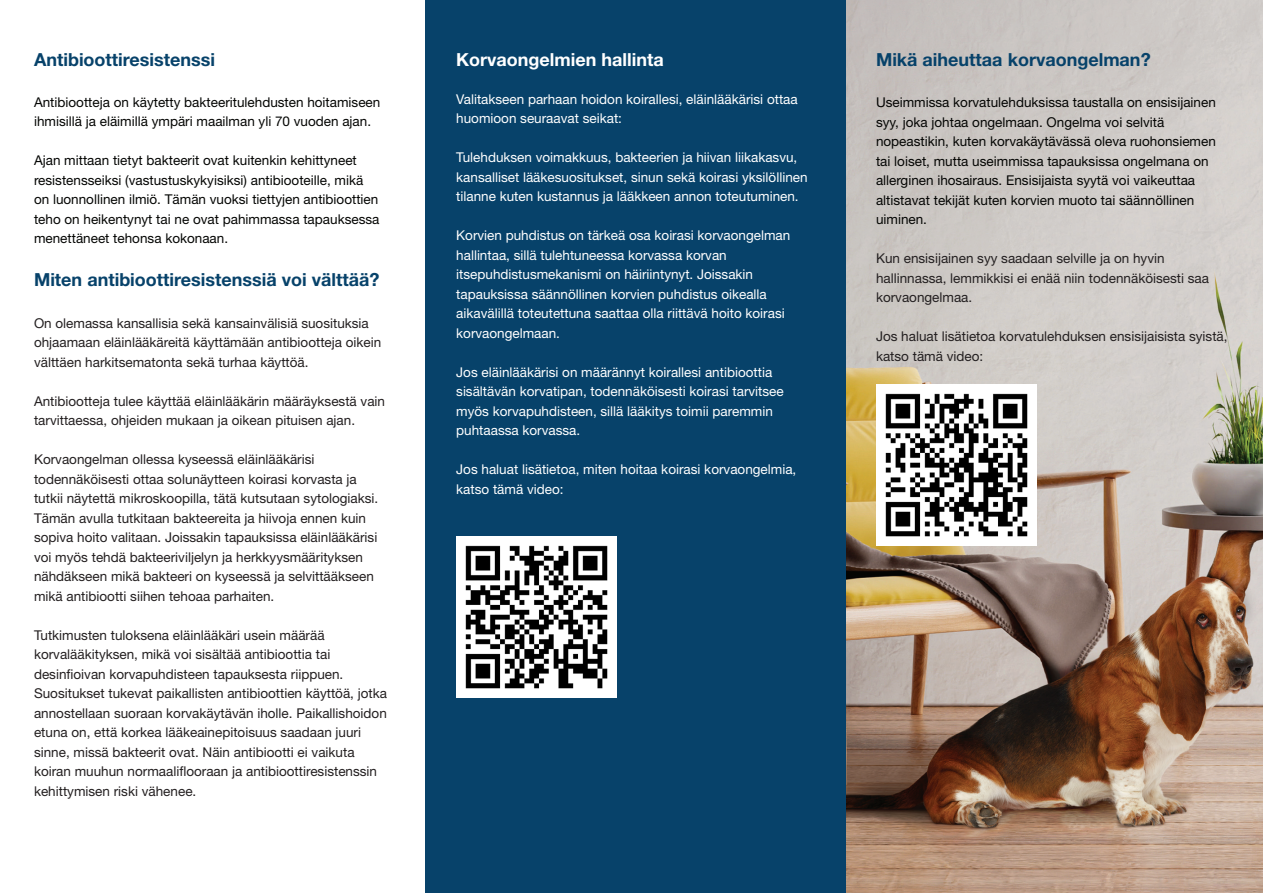
<style>
.page{position:relative;width:1263px;height:893px;background:#fff}
.page>*{position:absolute;margin:0;border:0;box-sizing:border-box;transform-origin:0 0}
.t1{font:700 18px "Helvetica Neue LT Std";color:#07426a}
.t2{font:700 18px "Helvetica Neue LT Std";color:#fff}
.t3{font:13.5px/19.5px "Helvetica Neue";color:#231f20}
.t4{font:13.5px/19.5px "Helvetica Neue";color:#fff}
.t5{font:13.5px/19.5px "Helvetica Neue";color:#040503}
</style>
<div class="page">
<img style="left:846px;top:0;width:417px;height:893px">
<div style="left:425px;top:0;width:421px;height:893px;background:#07426a"></div>
<img style="left:456px;top:537px;width:161px;height:160px">
<img style="left:876px;top:384px;width:160px;height:161px">
<p class="t1" style="left:34px;top:48px;width:183px">Antibioottiresistenssi</p>
<p class="t5" style="left:34px;top:92px;width:348px">Antibiootteja on käytetty bakteeritulehdusten hoitamiseen ihmisillä ja eläimillä ympäri maailman yli 70 vuoden ajan.</p>
<p class="t5" style="left:34px;top:150px;width:347px">Ajan mittaan tietyt bakteerit ovat kuitenkin kehittyneet resistensseiksi (vastustuskykyisiksi) antibiooteille, mikä on luonnollinen ilmiö. Tämän vuoksi tiettyjen antibioottien teho on heikentynyt tai ne ovat pahimmassa tapauksessa menettäneet tehonsa kokonaan.</p>
<p class="t1" style="left:34px;top:269px;width:347px">Miten antibioottiresistenssiä voi välttää?</p>
<p class="t3" style="left:34px;top:313px;width:349px">On olemassa kansallisia sekä kansainvälisiä suosituksia ohjaamaan eläinlääkäreitä käyttämään antibiootteja oikein välttäen harkitsematonta sekä turhaa käyttöä.</p>
<p class="t3" style="left:34px;top:391px;width:353px">Antibiootteja tulee käyttää eläinlääkärin määräyksestä vain tarvittaessa, ohjeiden mukaan ja oikean pituisen ajan.</p>
<p class="t3" style="left:34px;top:449px;width:346px">Korvaongelman ollessa kyseessä eläinlääkärisi todennäköisesti ottaa solunäytteen koirasi korvasta ja tutkii näytettä mikroskoopilla, tätä kutsutaan sytologiaksi.<br>Tämän avulla tutkitaan bakteereita ja hiivoja ennen kuin sopiva hoito valitaan. Joissakin tapauksissa eläinlääkärisi voi myös tehdä bakteeriviljelyn ja herkkyysmäärityksen nähdäkseen mikä bakteeri on kyseessä ja selvittääkseen mikä antibiootti siihen tehoaa parhaiten.</p>
<p class="t3" style="left:34px;top:625px;width:354px">Tutkimusten tuloksena eläinlääkäri usein määrää korvalääkityksen, mikä voi sisältää antibioottia tai desinfioivan korvapuhdisteen tapauksesta riippuen.<br>Suositukset tukevat paikallisten antibioottien käyttöä, jotka annostellaan suoraan korvakäytävän iholle. Paikallishoidon etuna on, että korkea lääkeainepitoisuus saadaan juuri sinne, missä bakteerit ovat. Näin antibiootti ei vaikuta koiran muuhun normaaliflooraan ja antibioottiresistenssin kehittymisen riski vähenee.</p>
<p class="t2" style="left:456px;top:49px;width:209px">Korvaongelmien hallinta</p>
<p class="t4" style="left:456px;top:89px;width:343px">Valitakseen parhaan hoidon koirallesi, eläinlääkärisi ottaa huomioon seuraavat seikat:</p>
<p class="t4" style="left:456px;top:148px;width:353px">Tulehduksen voimakkuus, bakteerien ja hiivan liikakasvu, kansalliset lääkesuositukset, sinun sekä koirasi yksilöllinen tilanne kuten kustannus ja lääkkeen annon toteutuminen.</p>
<p class="t4" style="left:456px;top:226px;width:336px">Korvien puhdistus on tärkeä osa koirasi korvaongelman hallintaa, sillä tulehtuneessa korvassa korvan itsepuhdistusmekanismi on häiriintynyt. Joissakin tapauksissa säännöllinen korvien puhdistus oikealla aikavälillä toteutettuna saattaa olla riittävä hoito koirasi korvaongelmaan.</p>
<p class="t4" style="left:456px;top:362px;width:329px">Jos eläinlääkärisi on määrännyt koirallesi antibioottia sisältävän korvatipan, todennäköisesti koirasi tarvitsee myös korvapuhdisteen, sillä lääkitys toimii paremmin puhtaassa korvassa.</p>
<p class="t4" style="left:456px;top:460px;width:342px">Jos haluat lisätietoa, miten hoitaa koirasi korvaongelmia, katso tämä video:</p>
<p class="t1" style="left:876px;top:49px;width:276px">Mikä aiheuttaa korvaongelman?</p>
<p class="t5" style="left:876px;top:93px;width:341px">Useimmissa korvatulehduksissa taustalla on ensisijainen syy, joka johtaa ongelmaan. Ongelma voi selvitä nopeastikin, kuten korvakäytävässä oleva ruohonsiemen tai loiset, mutta useimmissa tapauksissa ongelmana on allerginen ihosairaus. Ensisijaista syytä voi vaikeuttaa altistavat tekijät kuten korvien muoto tai säännöllinen uiminen.</p>
<p class="t3" style="left:876px;top:249px;width:335px">Kun ensisijainen syy saadaan selville ja on hyvin hallinnassa, lemmikkisi ei enää niin todennäköisesti saa korvaongelmaa.</p>
<p class="t3" style="left:876px;top:327px;width:353px">Jos haluat lisätietoa korvatulehduksen ensisijaisista syistä, katso tämä video:</p>
</div>
